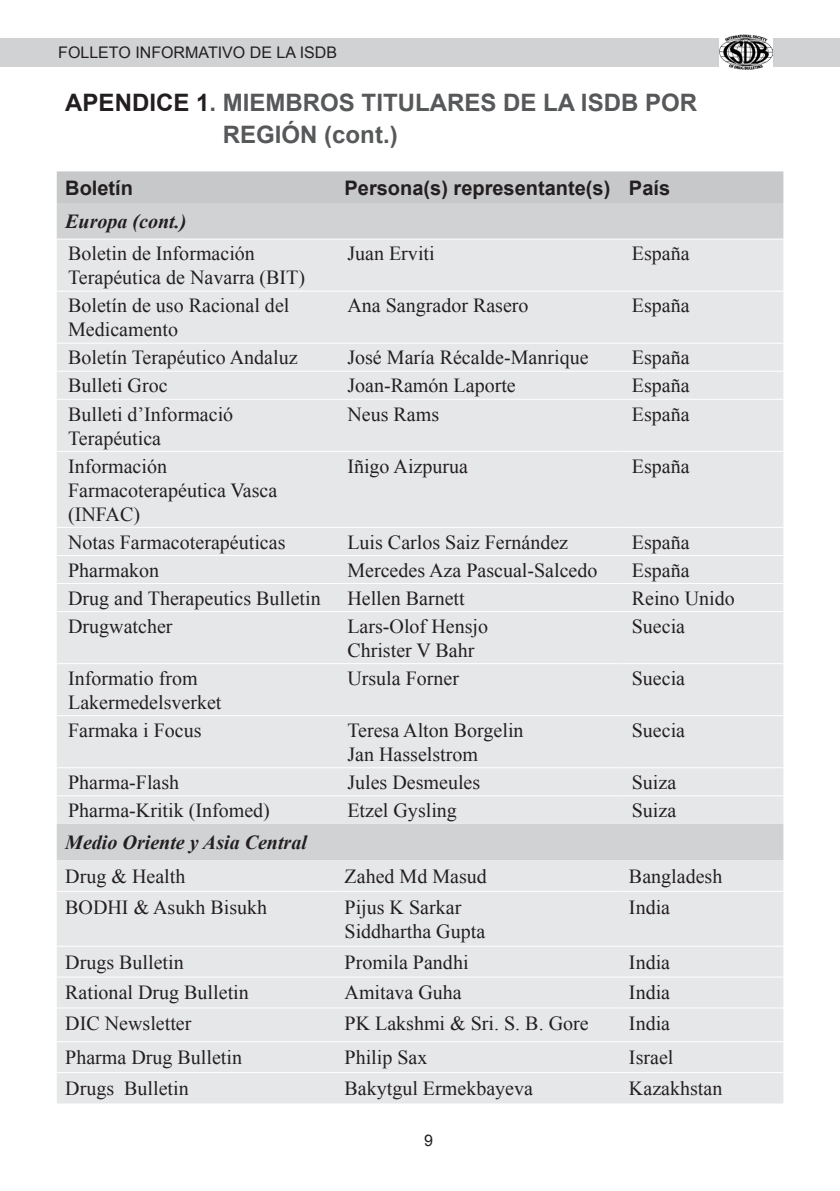
<style>
.page{position:relative;width:840px;height:1191px;background:#fff}
.page>*{position:absolute;margin:0;border:0;box-sizing:border-box;transform-origin:0 0}
.ISDB_Appendix_Head1{font:700 24px/32px "Arial";color:#57585a}
.ISDB_TableText{font:20px/24px "Times New Roman";color:#231f20}
.ISDB_TableHead{font:700 20px "Arial";color:#231f20}
.ISDB_TableHead2{font:italic 700 20px "Times New Roman";color:#231f20}
.t1{font:16px "Arial";color:#231f20}
.s1{color:#231f20}
</style>
<div class="page">
<div style="left:0;top:38px;width:839px;height:28px;background:#d1d2d4"></div>
<img style="left:719px;top:34px;width:52px;height:36px">
<div style="left:57px;top:171px;width:726px;height:32px;background:#c7c8ca"></div>
<div style="left:57px;top:203px;width:726px;height:35px;background:#d1d2d4"></div>
<div style="left:57px;top:239px;width:726px;height:864px;background:#e6e7e9"></div>
<hr style="left:57px;top:555px;width:279px;height:1px;background:#fff">
<hr style="left:336px;top:555px;width:284px;height:1px;background:#fff">
<hr style="left:620px;top:555px;width:163px;height:1px;background:#fff">
<hr style="left:57px;top:767px;width:279px;height:1px;background:#fff">
<hr style="left:336px;top:767px;width:284px;height:1px;background:#fff">
<hr style="left:620px;top:767px;width:163px;height:1px;background:#fff">
<hr style="left:57px;top:795px;width:279px;height:1px;background:#fff">
<hr style="left:336px;top:795px;width:284px;height:1px;background:#fff">
<hr style="left:620px;top:795px;width:163px;height:1px;background:#fff">
<hr style="left:57px;top:343px;width:279px;height:1px;background:#fff">
<hr style="left:336px;top:343px;width:284px;height:1px;background:#fff">
<hr style="left:620px;top:343px;width:163px;height:1px;background:#fff">
<hr style="left:57px;top:371px;width:279px;height:1px;background:#fff">
<hr style="left:336px;top:371px;width:284px;height:1px;background:#fff">
<hr style="left:620px;top:371px;width:163px;height:1px;background:#fff">
<hr style="left:57px;top:399px;width:279px;height:1px;background:#fff">
<hr style="left:336px;top:399px;width:284px;height:1px;background:#fff">
<hr style="left:620px;top:399px;width:163px;height:1px;background:#fff">
<hr style="left:57px;top:451px;width:279px;height:1px;background:#fff">
<hr style="left:336px;top:451px;width:284px;height:1px;background:#fff">
<hr style="left:620px;top:451px;width:163px;height:1px;background:#fff">
<hr style="left:57px;top:527px;width:279px;height:1px;background:#fff">
<hr style="left:336px;top:527px;width:284px;height:1px;background:#fff">
<hr style="left:620px;top:527px;width:163px;height:1px;background:#fff">
<hr style="left:57px;top:663px;width:279px;height:1px;background:#fff">
<hr style="left:336px;top:663px;width:284px;height:1px;background:#fff">
<hr style="left:620px;top:663px;width:163px;height:1px;background:#fff">
<hr style="left:57px;top:890px;width:279px;height:1px;background:#fff">
<hr style="left:336px;top:890px;width:284px;height:1px;background:#fff">
<hr style="left:620px;top:890px;width:163px;height:1px;background:#fff">
<hr style="left:57px;top:945px;width:279px;height:1px;background:#fff">
<hr style="left:336px;top:945px;width:284px;height:1px;background:#fff">
<hr style="left:620px;top:945px;width:163px;height:1px;background:#fff">
<hr style="left:57px;top:976px;width:279px;height:1px;background:#fff">
<hr style="left:336px;top:976px;width:284px;height:1px;background:#fff">
<hr style="left:620px;top:976px;width:163px;height:1px;background:#fff">
<hr style="left:57px;top:1007px;width:279px;height:1px;background:#fff">
<hr style="left:336px;top:1007px;width:284px;height:1px;background:#fff">
<hr style="left:620px;top:1007px;width:163px;height:1px;background:#fff">
<hr style="left:57px;top:291px;width:279px;height:1px;background:#fff">
<hr style="left:336px;top:291px;width:284px;height:1px;background:#fff">
<hr style="left:620px;top:291px;width:163px;height:1px;background:#fff">
<hr style="left:57px;top:715px;width:279px;height:1px;background:#fff">
<hr style="left:336px;top:715px;width:284px;height:1px;background:#fff">
<hr style="left:620px;top:715px;width:163px;height:1px;background:#fff">
<hr style="left:57px;top:583px;width:279px;height:1px;background:#fff">
<hr style="left:336px;top:583px;width:284px;height:1px;background:#fff">
<hr style="left:620px;top:583px;width:163px;height:1px;background:#fff">
<hr style="left:57px;top:611px;width:279px;height:1px;background:#fff">
<hr style="left:336px;top:611px;width:284px;height:1px;background:#fff">
<hr style="left:620px;top:611px;width:163px;height:1px;background:#fff">
<hr style="left:57px;top:1041px;width:279px;height:1px;background:#fff">
<hr style="left:336px;top:1041px;width:284px;height:1px;background:#fff">
<hr style="left:620px;top:1041px;width:163px;height:1px;background:#fff">
<hr style="left:57px;top:1072px;width:279px;height:1px;background:#fff">
<hr style="left:336px;top:1072px;width:284px;height:1px;background:#fff">
<hr style="left:620px;top:1072px;width:163px;height:1px;background:#fff">
<p class="t1" style="left:58px;top:42px;width:280px">FOLLETO INFORMATIVO DE LA ISDB</p>
<p class="ISDB_Appendix_Head1" style="left:223px;top:87px;width:475px;text-indent:-157px"><span class="s1">APENDICE 1</span>. MIEMBROS TITULARES DE LA ISDB POR<br>REGIÓN (cont.)</p>
<p class="ISDB_TableHead" style="left:65px;top:174px;width:69px">Boletín</p>
<p class="ISDB_TableHead" style="left:344px;top:174px;width:267px">Persona(s) representante(s)</p>
<p class="ISDB_TableHead" style="left:628px;top:174px;width:43px">País</p>
<p class="ISDB_TableHead2" style="left:65px;top:207px;width:123px">Europa (cont.)</p>
<p class="ISDB_TableText" style="left:68px;top:241px;width:238px">Boletin de Información<br>Terapéutica de Navarra (BIT)</p>
<p class="ISDB_TableText" style="left:347px;top:241px;width:89px">Juan Erviti</p>
<p class="ISDB_TableText" style="left:631px;top:241px;width:59px">España</p>
<p class="ISDB_TableText" style="left:68px;top:293px;width:223px">Boletín de uso Racional del<br>Medicamento</p>
<p class="ISDB_TableText" style="left:347px;top:293px;width:183px">Ana Sangrador Rasero</p>
<p class="ISDB_TableText" style="left:631px;top:293px;width:59px">España</p>
<p class="ISDB_TableText" style="left:68px;top:345px;width:231px">Boletín Terapéutico Andaluz</p>
<p class="ISDB_TableText" style="left:347px;top:345px;width:243px">José María Récalde-Manrique</p>
<p class="ISDB_TableText" style="left:631px;top:345px;width:59px">España</p>
<p class="ISDB_TableText" style="left:68px;top:373px;width:101px">Bulleti Groc</p>
<p class="ISDB_TableText" style="left:347px;top:373px;width:170px">Joan-Ramón Laporte</p>
<p class="ISDB_TableText" style="left:631px;top:373px;width:59px">España</p>
<p class="ISDB_TableText" style="left:68px;top:401px;width:166px">Bulleti d’Informació<br>Terapéutica</p>
<p class="ISDB_TableText" style="left:347px;top:401px;width:93px">Neus Rams</p>
<p class="ISDB_TableText" style="left:631px;top:401px;width:59px">España</p>
<p class="ISDB_TableText" style="left:68px;top:453px;width:210px">Información<br>Farmacoterapéutica Vasca (INFAC)</p>
<p class="ISDB_TableText" style="left:347px;top:453px;width:122px">Iñigo Aizpurua</p>
<p class="ISDB_TableText" style="left:631px;top:453px;width:59px">España</p>
<p class="ISDB_TableText" style="left:68px;top:529px;width:219px">Notas Farmacoterapéuticas</p>
<p class="ISDB_TableText" style="left:347px;top:529px;width:222px">Luis Carlos Saiz Fernández</p>
<p class="ISDB_TableText" style="left:631px;top:529px;width:59px">España</p>
<p class="ISDB_TableText" style="left:68px;top:557px;width:93px">Pharmakon</p>
<p class="ISDB_TableText" style="left:347px;top:557px;width:251px">Mercedes Aza Pascual-Salcedo</p>
<p class="ISDB_TableText" style="left:631px;top:557px;width:59px">España</p>
<p class="ISDB_TableText" style="left:68px;top:586px;width:254px">Drug and Therapeutics Bulletin</p>
<p class="ISDB_TableText" style="left:347px;top:586px;width:119px">Hellen Barnett</p>
<p class="ISDB_TableText" style="left:631px;top:586px;width:104px">Reino Unido</p>
<p class="ISDB_TableText" style="left:68px;top:614px;width:106px">Drugwatcher</p>
<p class="ISDB_TableText" style="left:347px;top:614px;width:142px">Lars-Olof Hensjo<br>Christer V Bahr</p>
<p class="ISDB_TableText" style="left:631px;top:614px;width:55px">Suecia</p>
<p class="ISDB_TableText" style="left:68px;top:666px;width:155px">Informatio from<br>Lakermedelsverket</p>
<p class="ISDB_TableText" style="left:347px;top:666px;width:113px">Ursula Forner</p>
<p class="ISDB_TableText" style="left:631px;top:666px;width:55px">Suecia</p>
<p class="ISDB_TableText" style="left:68px;top:718px;width:135px">Farmaka i Focus</p>
<p class="ISDB_TableText" style="left:347px;top:718px;width:177px">Teresa Alton Borgelin<br>Jan Hasselstrom</p>
<p class="ISDB_TableText" style="left:631px;top:718px;width:55px">Suecia</p>
<p class="ISDB_TableText" style="left:68px;top:770px;width:113px">Pharma-Flash</p>
<p class="ISDB_TableText" style="left:347px;top:770px;width:134px">Jules Desmeules</p>
<p class="ISDB_TableText" style="left:631px;top:770px;width:46px">Suiza</p>
<p class="ISDB_TableText" style="left:68px;top:798px;width:203px">Pharma-Kritik (Infomed)</p>
<p class="ISDB_TableText" style="left:347px;top:798px;width:111px">Etzel Gysling</p>
<p class="ISDB_TableText" style="left:631px;top:798px;width:46px">Suiza</p>
<p class="ISDB_TableHead2" style="left:65px;top:828px;width:243px">Medio Oriente y Asia Central</p>
<p class="ISDB_TableText" style="left:65px;top:863px;width:121px">Drug &amp; Health</p>
<p class="ISDB_TableText" style="left:344px;top:863px;width:144px">Zahed Md Masud</p>
<p class="ISDB_TableText" style="left:628px;top:863px;width:95px">Bangladesh</p>
<p class="ISDB_TableText" style="left:65px;top:894px;width:203px">BODHI &amp; Asukh Bisukh</p>
<p class="ISDB_TableText" style="left:344px;top:894px;width:142px">Pijus K Sarkar<br>Siddhartha Gupta</p>
<p class="ISDB_TableText" style="left:628px;top:894px;width:43px">India</p>
<p class="ISDB_TableText" style="left:65px;top:949px;width:120px">Drugs Bulletin</p>
<p class="ISDB_TableText" style="left:344px;top:949px;width:125px">Promila Pandhi</p>
<p class="ISDB_TableText" style="left:628px;top:949px;width:43px">India</p>
<p class="ISDB_TableText" style="left:65px;top:980px;width:185px">Rational Drug Bulletin</p>
<p class="ISDB_TableText" style="left:344px;top:980px;width:119px">Amitava Guha</p>
<p class="ISDB_TableText" style="left:628px;top:980px;width:43px">India</p>
<p class="ISDB_TableText" style="left:65px;top:1011px;width:128px">DIC Newsletter</p>
<p class="ISDB_TableText" style="left:344px;top:1011px;width:245px">PK Lakshmi &amp; Sri. S. B. Gore</p>
<p class="ISDB_TableText" style="left:628px;top:1011px;width:43px">India</p>
<p class="ISDB_TableText" style="left:65px;top:1045px;width:178px">Pharma Drug Bulletin</p>
<p class="ISDB_TableText" style="left:344px;top:1045px;width:84px">Philip Sax</p>
<p class="ISDB_TableText" style="left:628px;top:1045px;width:46px">Israel</p>
<p class="ISDB_TableText" style="left:65px;top:1076px;width:125px">Drugs Bulletin</p>
<p class="ISDB_TableText" style="left:344px;top:1076px;width:190px">Bakytgul Ermekbayeva</p>
<p class="ISDB_TableText" style="left:628px;top:1076px;width:95px">Kazakhstan</p>
<p class="t1" style="left:424px;top:1130px;width:10px">9</p>
</div>
